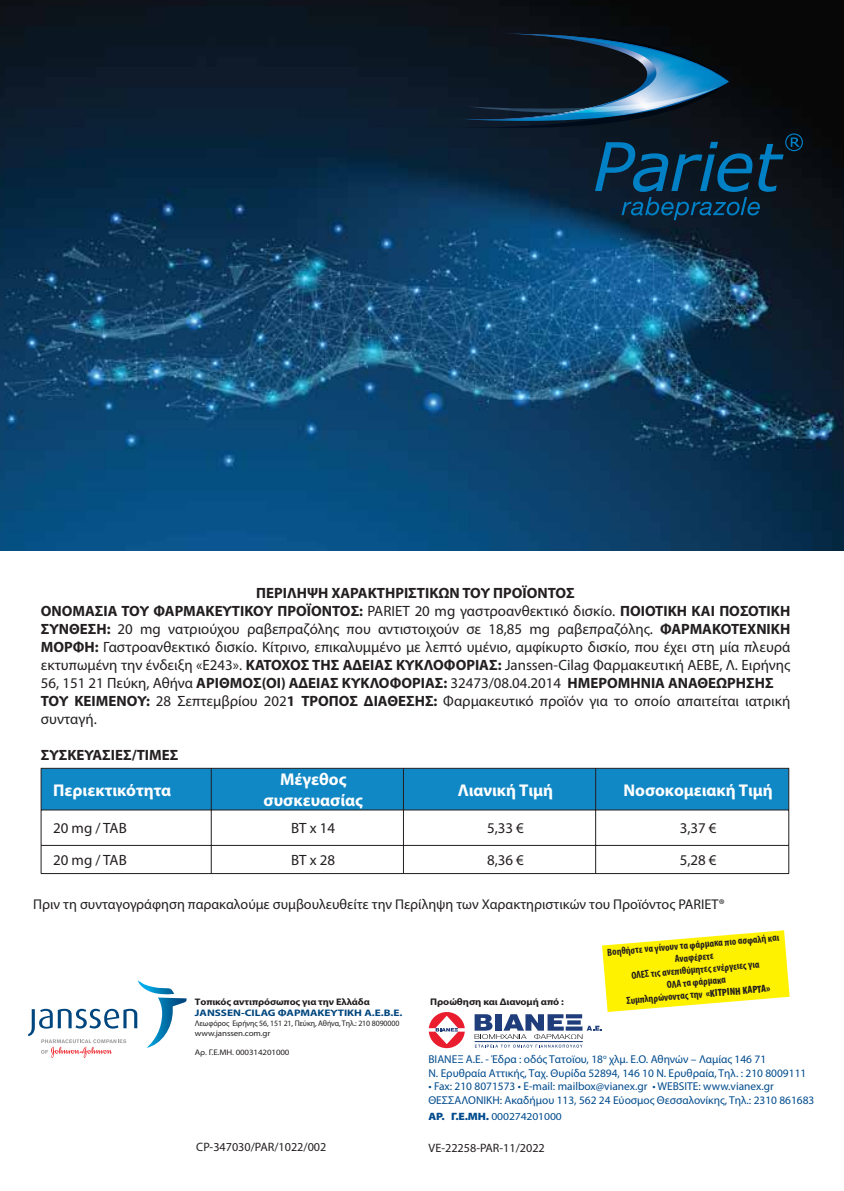
<style>
.page{position:relative;width:844px;height:1191px;background:#fff}
.page>*{position:absolute;margin:0;border:0;box-sizing:border-box;transform-origin:0 0}
.t1{font:700 16.97px/20.5px "Myriad Pro";color:#fff;text-align:center}
.t2{font:14.88px/17.8px "Myriad Pro";color:#231f20}
.t3{font:700 14.88px "Myriad Pro";color:#231f20}
.t4{font:14.17px "Myriad Pro";color:#231f20}
.t5{font:12.08px "Myriad Pro";color:#231f20}
.t6{font:11.38px/13.7px "Myriad Pro";color:#004b8d}
.t7{font:10.67px "Myriad Pro";letter-spacing:-.01em;color:#004b8d;scale:1.1 1}
.t8{font:700 condensed 10.33px/12.4px "Myriad Pro";color:#231f20;text-align:center}
.t9{font:700 9.62px "Myriad Pro";letter-spacing:-.01em;color:#231f20;scale:1.1 1}
.t10{font:700 9.45px "Myriad Pro";color:#00467e;scale:1.2 1}
.t11{font:700 9.45px "Myriad Pro";letter-spacing:-.01em;color:#231f20;scale:1.1 1}
.t12{font:8.05px/9.8px "Myriad Pro";letter-spacing:-.01em;color:#231f20}
.t13{font:8.05px "Myriad Pro";letter-spacing:-.01em;color:#231f20;scale:1.1 1}
.s1{font-weight:700}
.s2{font-weight:900}
</style>
<div class="page">
<div style="left:42px;top:769px;width:746px;height:40px;background:#1188c6"></div>
<hr style="left:41px;top:768px;width:170px;height:1px;background:#231f20">
<hr style="left:41px;top:768px;width:1px;height:41px;background:#231f20">
<hr style="left:211px;top:768px;width:192px;height:1px;background:#231f20">
<hr style="left:211px;top:768px;width:1px;height:41px;background:#231f20">
<hr style="left:403px;top:768px;width:192px;height:1px;background:#231f20">
<hr style="left:403px;top:768px;width:1px;height:41px;background:#231f20">
<hr style="left:595px;top:768px;width:193px;height:1px;background:#231f20">
<hr style="left:595px;top:768px;width:1px;height:41px;background:#231f20">
<hr style="left:788px;top:768px;width:1px;height:41px;background:#231f20">
<hr style="left:41px;top:809px;width:170px;height:1px;background:#231f20">
<hr style="left:41px;top:810px;width:1px;height:35px;background:#231f20">
<hr style="left:211px;top:809px;width:192px;height:1px;background:#231f20">
<hr style="left:211px;top:810px;width:1px;height:35px;background:#231f20">
<hr style="left:403px;top:809px;width:192px;height:1px;background:#231f20">
<hr style="left:403px;top:810px;width:1px;height:35px;background:#231f20">
<hr style="left:595px;top:809px;width:193px;height:1px;background:#231f20">
<hr style="left:595px;top:810px;width:1px;height:35px;background:#231f20">
<hr style="left:788px;top:810px;width:1px;height:35px;background:#231f20">
<hr style="left:41px;top:845px;width:170px;height:1px;background:#231f20">
<svg style="left:41px;top:846px;width:1px;height:27px"></svg>
<hr style="left:211px;top:845px;width:192px;height:1px;background:#231f20">
<svg style="left:211px;top:846px;width:1px;height:27px"></svg>
<hr style="left:403px;top:845px;width:192px;height:1px;background:#231f20">
<svg style="left:403px;top:846px;width:1px;height:27px"></svg>
<hr style="left:595px;top:845px;width:193px;height:1px;background:#231f20">
<svg style="left:595px;top:846px;width:1px;height:27px"></svg>
<svg style="left:788px;top:845px;width:1px;height:28px"></svg>
<hr style="left:41px;top:873px;width:170px;height:1px;background:#231f20">
<hr style="left:211px;top:873px;width:192px;height:1px;background:#231f20">
<hr style="left:403px;top:873px;width:192px;height:1px;background:#231f20">
<hr style="left:595px;top:873px;width:193px;height:1px;background:#231f20">
<img style="left:0;top:0;width:843px;height:550px">
<svg style="left:443px;top:32px;width:359px;height:188px;background:#0f283b"></svg>
<svg style="left:428px;top:1012px;width:36px;height:36px"></svg>
<svg style="left:474px;top:930px;width:315px;height:117px"></svg>
<hr style="left:474px;top:1041px;width:108px;height:1px;background:#1f3d7b">
<svg style="left:28px;top:980px;width:158px;height:77px"></svg>
<p class="t2" style="left:41px;top:584px;width:750px;text-indent:215px"><span class="s1">ΠΕΡΙΛΗΨΗ ΧΑΡΑΚΤΗΡΙΣΤΙΚΩΝ ΤΟΥ ΠΡΟΪΟΝΤΟΣ<br>ΟΝΟΜΑΣΙΑ ΤΟΥ ΦΑΡΜΑΚΕΥΤΙΚΟΥ ΠΡΟΪΟΝΤΟΣ:</span> PARIET 20 mg γαστροανθεκτικό δισκίο. <span class="s1">ΠΟΙΟΤΙΚΗ ΚΑΙ ΠΟΣΟΤΙΚΗ ΣΥΝΘΕΣΗ:</span> 20 mg νατριούχου ραβεπραζόλης που αντιστοιχούν σε 18,85 mg ραβεπραζόλης. <span class="s1">ΦΑΡΜΑΚΟΤΕΧΝΙΚΗ ΜΟΡΦΗ:</span> Γαστροανθεκτικό δισκίο. Κίτρινο, επικαλυμμένο με λεπτό υμένιο, αμφίκυρτο δισκίο, που έχει στη μία πλευρά εκτυπωμένη την ένδειξη «Ε243». <span class="s1">ΚΑΤΟΧΟΣ ΤΗΣ ΑΔΕΙΑΣ ΚΥΚΛΟΦΟΡΙΑΣ:</span> Janssen-Cilag Φαρμακευτική ΑΕΒΕ, Λ. Ειρήνης 56, 151 21 Πεύκη, Αθήνα <span class="s1">ΑΡΙΘΜΟΣ(ΟΙ) ΑΔΕΙΑΣ ΚΥΚΛΟΦΟΡΙΑΣ:</span> 32473/08.04.2014 <span class="s1">ΗΜΕΡΟΜΗΝΙΑ ΑΝΑΘΕΩΡΗΣΗΣ ΤΟΥ ΚΕΙΜΕΝΟΥ:</span> 28 Σεπτεμβρίου 202<span class="s1">1 ΤΡΟΠΟΣ ΔΙΑΘΕΣΗΣ:</span> Φαρμακευτικό προϊόν για το οποίο απαιτείται ιατρική συνταγή.</p>
<p class="t3" style="left:41px;top:745px;width:139px">ΣΥΣΚΕΥΑΣΙΕΣ/ΤΙΜΕΣ</p>
<p class="t1" style="left:53px;top:779px;width:119px">Περιεκτικότητα</p>
<p class="t1" style="left:263px;top:769px;width:101px">Μέγεθος συσκευασίας</p>
<p class="t1" style="left:457px;top:779px;width:97px">Λιανική Τιμή</p>
<p class="t1" style="left:623px;top:779px;width:151px">Νοσοκομειακή Τιμή</p>
<p class="t2" style="left:53px;top:819px;width:75px">20 mg / TAB</p>
<p class="t2" style="left:291px;top:819px;width:45px">BT x 14</p>
<p class="t2" style="left:487px;top:819px;width:38px">5,33 €</p>
<p class="t2" style="left:679px;top:819px;width:38px">3,37 €</p>
<p class="t2" style="left:53px;top:851px;width:75px">20 mg / TAB</p>
<p class="t2" style="left:291px;top:851px;width:45px">BT x 28</p>
<p class="t2" style="left:487px;top:851px;width:38px">8,36 €</p>
<p class="t2" style="left:679px;top:851px;width:38px">5,28 €</p>
<p class="t4" style="left:33px;top:895px;width:692px">Πριν τη συνταγογράφηση παρακαλούμε συμβουλευθείτε την Περίληψη των Χαρακτηριστικών του Προϊόντος PARIET®</p>
<p class="t11" style="left:195px;top:995px;width:160px">Τοπικός αντιπρόσωπος για την Ελλάδα</p>
<p class="t10" style="left:195px;top:1006px;width:174px">JANSSEN-CILAG ΦΑΡΜΑΚΕΥΤΙΚΗ A.E.B.E.</p>
<p class="t12" style="left:195px;top:1018px;width:206px">Λεωφόρος Ειρήνης 56, 151 21, Πεύκη, Αθήνα, Τηλ.: 210 8090000 www.janssen.com.gr</p>
<p class="t13" style="left:195px;top:1047px;width:87px">Αρ. Γ.Ε.ΜΗ. 000314201000</p>
<p class="t9" style="left:430px;top:996px;width:123px">Προώθηση και Διανομή από :</p>
<p class="t8" style="left:606px;top:946px;width:174px;rotate:-5deg">Βοηθήστε να γίνουν τα φάρμακα πιο ασφαλή και<br>Αναφέρετε<br>ΟΛΕΣ τις ανεπιθύμητες ενέργειες για<br>ΟΛΑ τα φάρμακα<br>Συμπληρώνοντας την <span class="s2">«ΚΙΤΡΙΝΗ ΚΑΡΤΑ»</span></p>
<p class="t6" style="left:428px;top:1052px;width:379px">ΒΙΑΝΕΞ Α.Ε. - Έδρα : οδός Τατοϊου, 18<sup>ο</sup> χλμ. Ε.Ο. Αθηνών – Λαμίας 146 71<br>Ν. Ερυθραία Αττικής, Ταχ. Θυρίδα 52894, 146 10 Ν. Ερυθραία, Τηλ. : 210 8009111</p>
<p class="t6" style="left:428px;top:1079px;width:387px">• Fax: 210 8071573 • E-mail: mailbox@vianex.gr • WEBSITE: www.vianex.gr<br>ΘΕΣΣΑΛΟΝΙΚΗ: Ακαδήμου 113, 562 24 Εύοσμος Θεσσαλονίκης, Τηλ.: 2310 861683</p>
<p class="t7" style="left:428px;top:1109px;width:123px"><span class="s2">AΡ. Γ.Ε.ΜΗ.</span> 000274201000</p>
<p class="t5" style="left:196px;top:1139px;width:132px">CP-347030/PAR/1022/002</p>
<p class="t5" style="left:428px;top:1140px;width:118px">VE-22258-PAR-11/2022</p>
</div>
